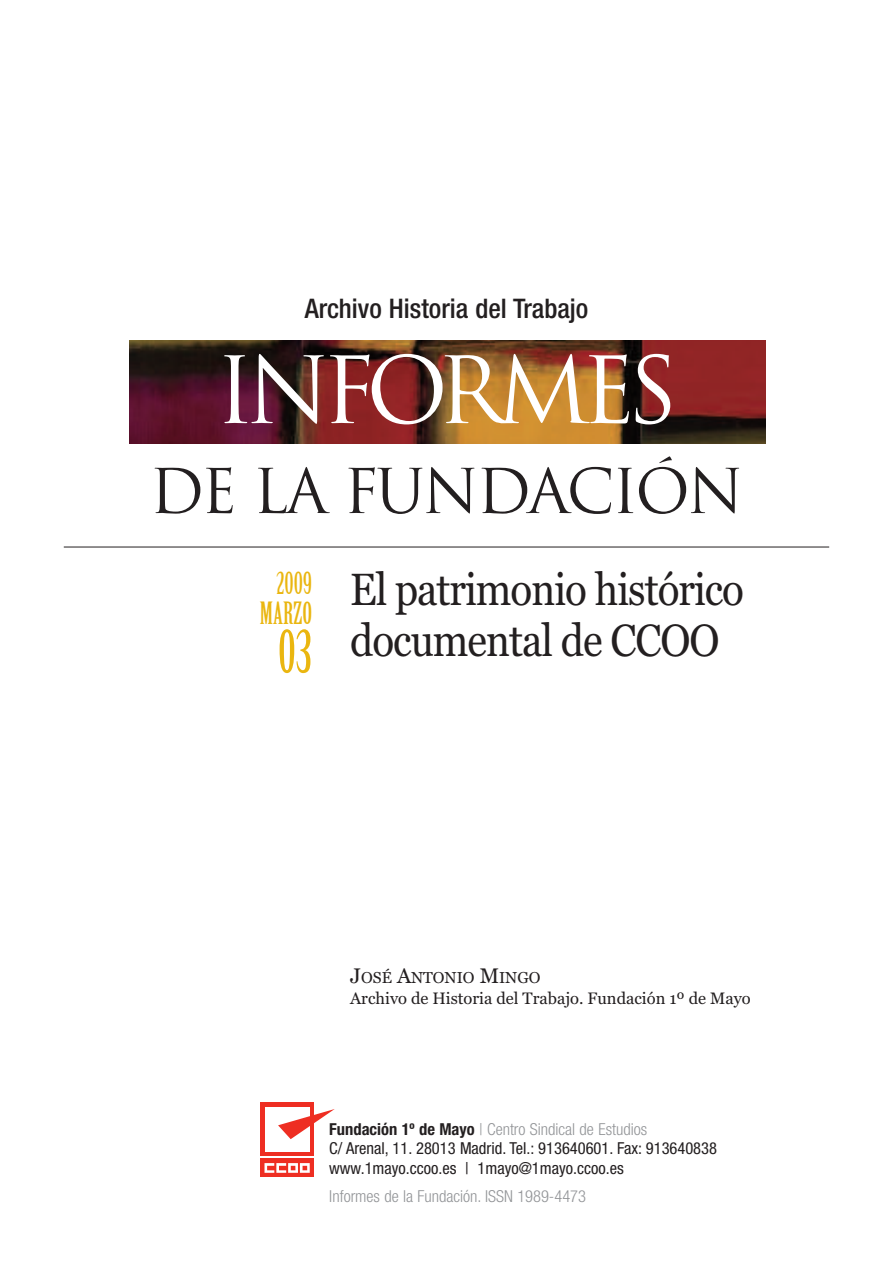
<style>
.page{position:relative;width:893px;height:1263px;background:#fff}
.page>*{position:absolute;margin:0;border:0;box-sizing:border-box;transform-origin:0 0}
.t1{font:90px "Trajan";letter-spacing:-.1em;color:#fff}
.t2{font:60px "Trajan";letter-spacing:-.05em;color:#231f20}
.t3{font:58.5px "Birch Std";color:#eab610}
.t4{font:45px/51px "Georgia";letter-spacing:-.025em;color:#231f20;scale:.9 1}
.t5{font:30px/30px "Birch Std";color:#eab610;text-align:center}
.t6{font:500 condensed 27px "Helvetica Neue";color:#231f20}
.t7{font:condensed 16.5px/19.5px "Helvetica Neue";color:#231f20}
.t8{font:16.5px "Georgia";color:#231f20}
.t9{font:300 condensed 16.5px "Helvetica Neue";color:#939598}
.t10{font:15.75px "Georgia";color:#231f20}
.s1{font-size:21px}
.s2{font-weight:700}
.s3{font-weight:300;color:#939598}
</style>
<div class="page">
<hr style="left:64px;top:547px;width:765px;height:1px;background:#231f20">
<img style="left:129px;top:340px;width:636px;height:103px">
<div style="left:260px;top:1159px;width:54px;height:18px;background:#ee2e22"></div>
<svg style="left:264px;top:1163px;width:46px;height:10px"></svg>
<div style="left:260px;top:1102px;width:54px;height:54px;background:#ee2e22"></div>
<div style="left:265px;top:1107px;width:45px;height:44px;background:#fff"></div>
<svg style="left:278px;top:1109px;width:57px;height:30px"></svg>
<h3 class="t6" style="left:305px;top:299px;width:285px">Archivo Historia del Trabajo</h3>
<h1 class="t1" style="left:215px;top:339px;width:465px">INFORMES</h1>
<h2 class="t2" style="left:149px;top:457px;width:596px">DE LA FUNDACIÓN</h2>
<h3 class="t5" style="left:260px;top:569px;width:54px">2009<br>MARZO</h3>
<h3 class="t3" style="left:278px;top:629px;width:36px">03</h3>
<h3 class="t4" style="left:350px;top:564px;width:439px">El patrimonio histórico documental de CCOO</h3>
<p class="t10" style="left:350px;top:968px;width:192px"><span class="s1">J</span>OSÉ <span class="s1">A</span>NTONIO <span class="s1">M</span>INGO</p>
<p class="t8" style="left:350px;top:989px;width:402px">Archivo de Historia del Trabajo. Fundación 1º de Mayo</p>
<p class="t7" style="left:329px;top:1120px;width:389px"><span class="s2">Fundación 1º de Mayo</span> <span class="s3">| Centro Sindical de Estudios<br></span>C/ Arenal, 11. 28013 Madrid. Tel.: 913640601. Fax: 913640838 www.1mayo.ccoo.es | 1mayo@1mayo.ccoo.es</p>
<p class="t9" style="left:329px;top:1190px;width:258px">Informes de la Fundación. ISSN 1989-4473</p>
</div>
